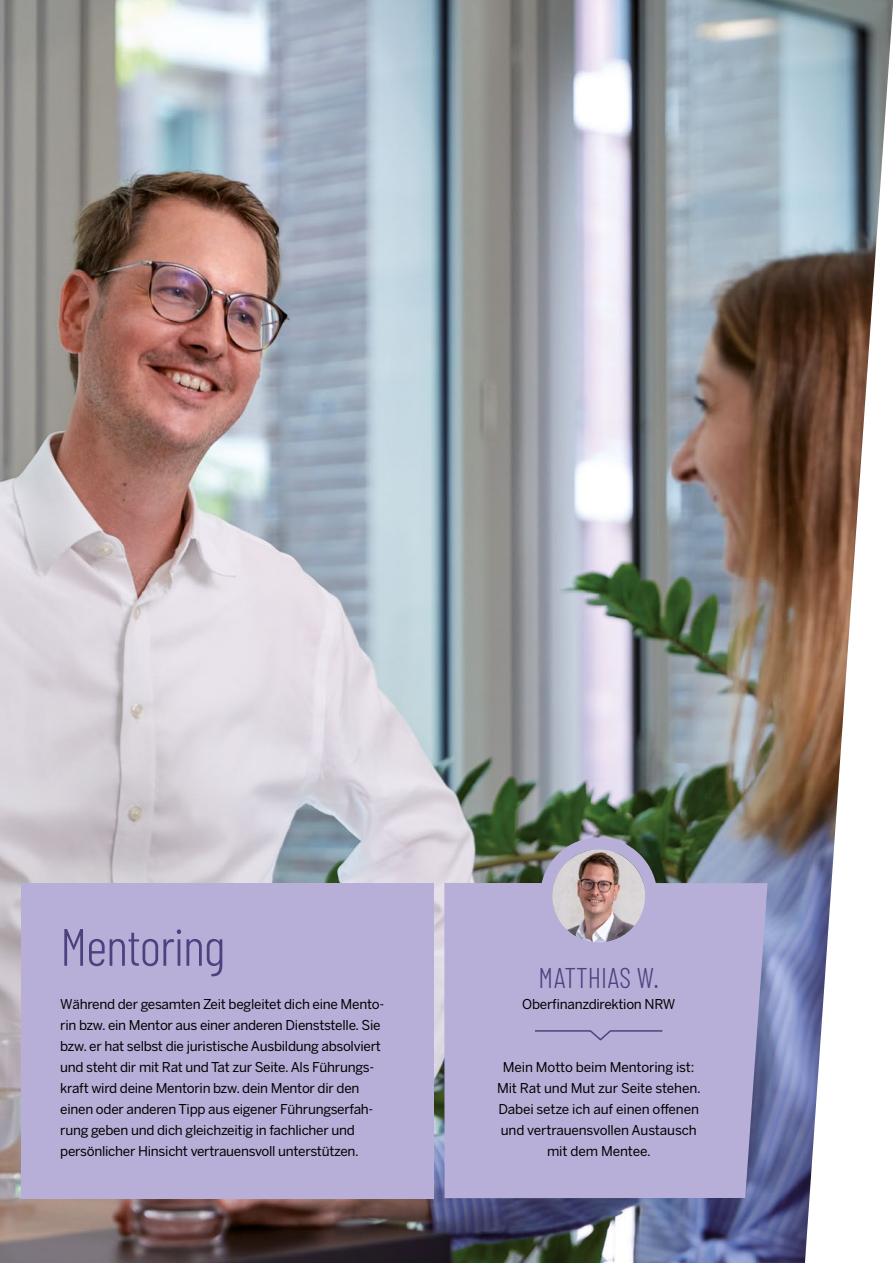
<style>
.page{position:relative;width:893px;height:1263px;background:#fff}
.page>*{position:absolute;margin:0;border:0;box-sizing:border-box;transform-origin:0 0}
.t1{font:300 52.5px "Barlow Condensed";letter-spacing:-.02em;color:#4e4180}
.t2{font:300 28.5px "Barlow Condensed";color:#4e4180}
.t3{font:13.5px/21px "Benton Sans";letter-spacing:-.02em;color:#000;text-align:center}
</style>
<div class="page">
<img style="left:0;top:0;width:893px;height:1263px">
<div style="left:21px;top:883px;width:413px;height:315px;background:#b7afd7"></div>
<div style="left:444px;top:883px;width:323px;height:315px;background:#b7afd7"></div>
<svg style="left:533px;top:1029px;width:131px;height:13px;background:#aaa1cc"></svg>
<img style="left:552px;top:849px;width:93px;height:93px;border-radius:47px">
<div style="left:540px;top:837px;width:117px;height:117px;border:12px solid #b7afd7;border-radius:50%"></div>
<h1 class="t1" style="left:60px;top:914px;width:166px">Mentoring</h1>
<p class="t3" style="left:60px;top:993px;width:325px;text-align:left">Während der gesamten Zeit begleitet dich eine Mento&shy;rin bzw. ein Mentor aus einer anderen Dienststelle. Sie bzw. er hat selbst die juristische Ausbildung absolviert und steht dir mit Rat und Tat zur Seite. Als Führungs&shy;kraft wird deine Mentorin bzw. dein Mentor dir den einen oder anderen Tipp aus eigener Führungserfah&shy;rung geben und dich gleichzeitig in fachlicher und persönlicher Hinsicht vertrauensvoll unterstützen.</p>
<h2 class="t2" style="left:538px;top:960px;width:122px">MATTHIAS W.</h2>
<p class="t3" style="left:522px;top:993px;width:155px">Oberfinanzdirektion NRW</p>
<p class="t3" style="left:497px;top:1056px;width:205px">Mein Motto beim Mentoring ist:<br>Mit Rat und Mut zur Seite stehen.<br>Dabei setze ich auf einen offenen und vertrauensvollen Austausch mit dem Mentee.</p>
</div>
